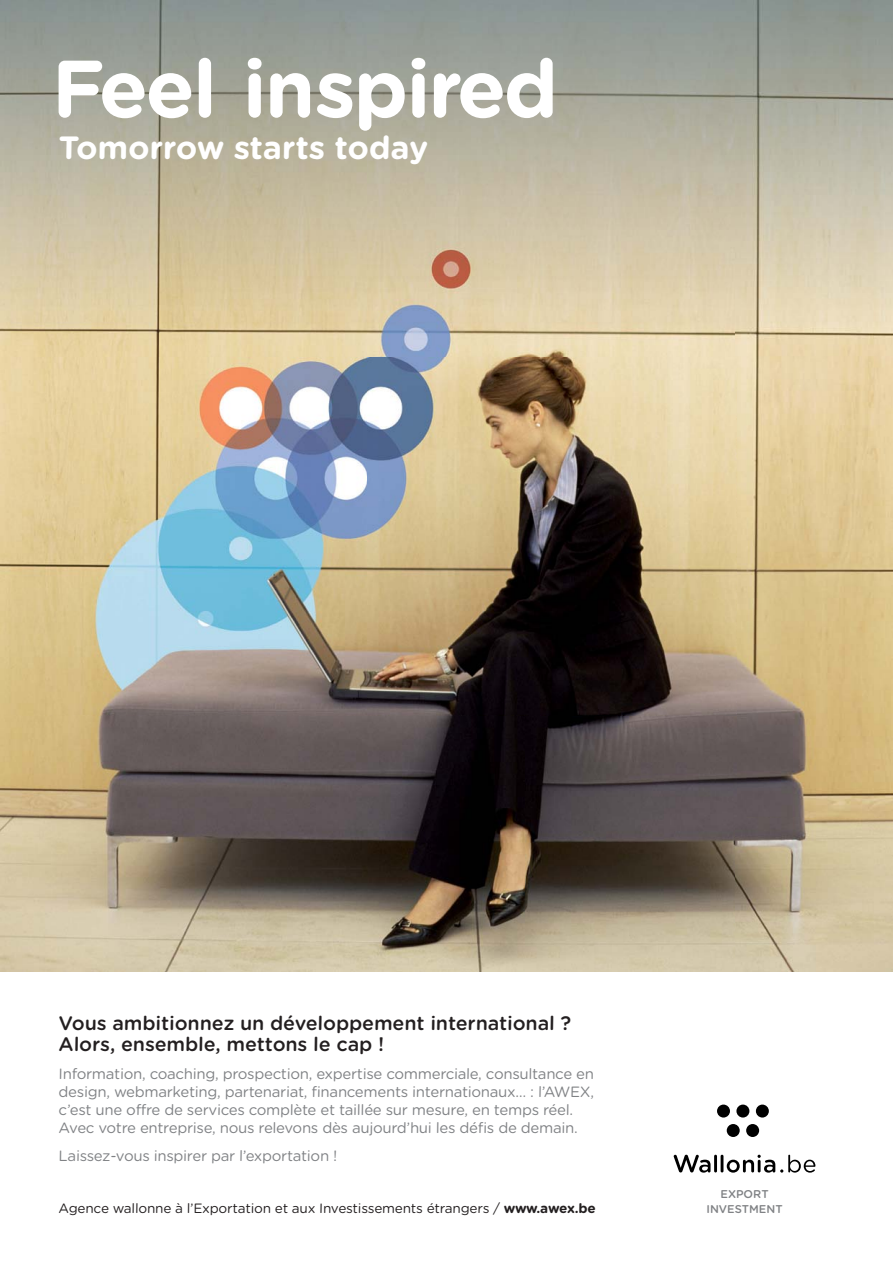
<style>
.page{position:relative;width:893px;height:1263px;background:#fff}
.page>*{position:absolute;margin:0;border:0;box-sizing:border-box;transform-origin:0 0}
.t1{font:700 32.25px "Gotham Rounded";color:#fff}
.t2{font:500 19.5px/21.5px "Gotham Rounded";color:#231f20}
.t3{font:14.85px/17.9px "Gotham Rounded";color:#808285}
.t4{font:13.5px "Gotham Rounded";color:#231f20}
.t5{font:500 11.25px/15px "Gotham Rounded";color:#808285;text-align:center}
.s1{font-weight:700}
</style>
<div class="page">
<img style="left:0;top:0;width:893px;height:972px">
<svg style="left:59px;top:61px;width:132px;height:57px"></svg>
<div style="left:199px;top:58px;width:12px;height:60px;background:#fff;border-radius:6px"></div>
<svg style="left:248px;top:58px;width:14px;height:60px"></svg>
<svg style="left:270px;top:73px;width:40px;height:45px"></svg>
<svg style="left:317px;top:73px;width:35px;height:45px"></svg>
<svg style="left:359px;top:73px;width:46px;height:58px"></svg>
<svg style="left:412px;top:58px;width:13px;height:60px"></svg>
<svg style="left:434px;top:58px;width:119px;height:60px"></svg>
<div style="left:717px;top:1104px;width:13px;height:13px;background:#000;border-radius:50%"></div>
<div style="left:736px;top:1104px;width:13px;height:13px;background:#000;border-radius:50%"></div>
<div style="left:727px;top:1124px;width:13px;height:13px;background:#000;border-radius:50%"></div>
<div style="left:746px;top:1124px;width:13px;height:13px;background:#000;border-radius:50%"></div>
<div style="left:756px;top:1104px;width:13px;height:13px;background:#000;border-radius:50%"></div>
<svg style="left:674px;top:1155px;width:36px;height:17px"></svg>
<hr style="left:714px;top:1155px;width:3px;height:17px;background:#000">
<svg style="left:721px;top:1155px;width:94px;height:17px"></svg>
<h1 class="t1" style="left:59px;top:128px;width:372px">Tomorrow starts today</h1>
<h2 class="t2" style="left:59px;top:1012px;width:514px">Vous ambitionnez un développement international ?<br>Alors, ensemble, mettons le cap !</h2>
<p class="t3" style="left:59px;top:1065px;width:537px">Information, coaching, prospection, expertise commerciale, consultance en design, webmarketing, partenariat, financements internationaux… : l’AWEX, c’est une offre de services complète et taillée sur mesure, en temps réel.<br>Avec votre entreprise, nous relevons dès aujourd’hui les défis de demain.</p>
<p class="t3" style="left:59px;top:1147px;width:280px">Laissez-vous inspirer par l’exportation !</p>
<p class="t4" style="left:59px;top:1200px;width:539px">Agence wallonne à l’Exportation et aux Investissements étrangers / <span class="s1">www.awex.be</span></p>
<p class="t5" style="left:706px;top:1187px;width:78px">EXPORT<br>INVESTMENT</p>
</div>
